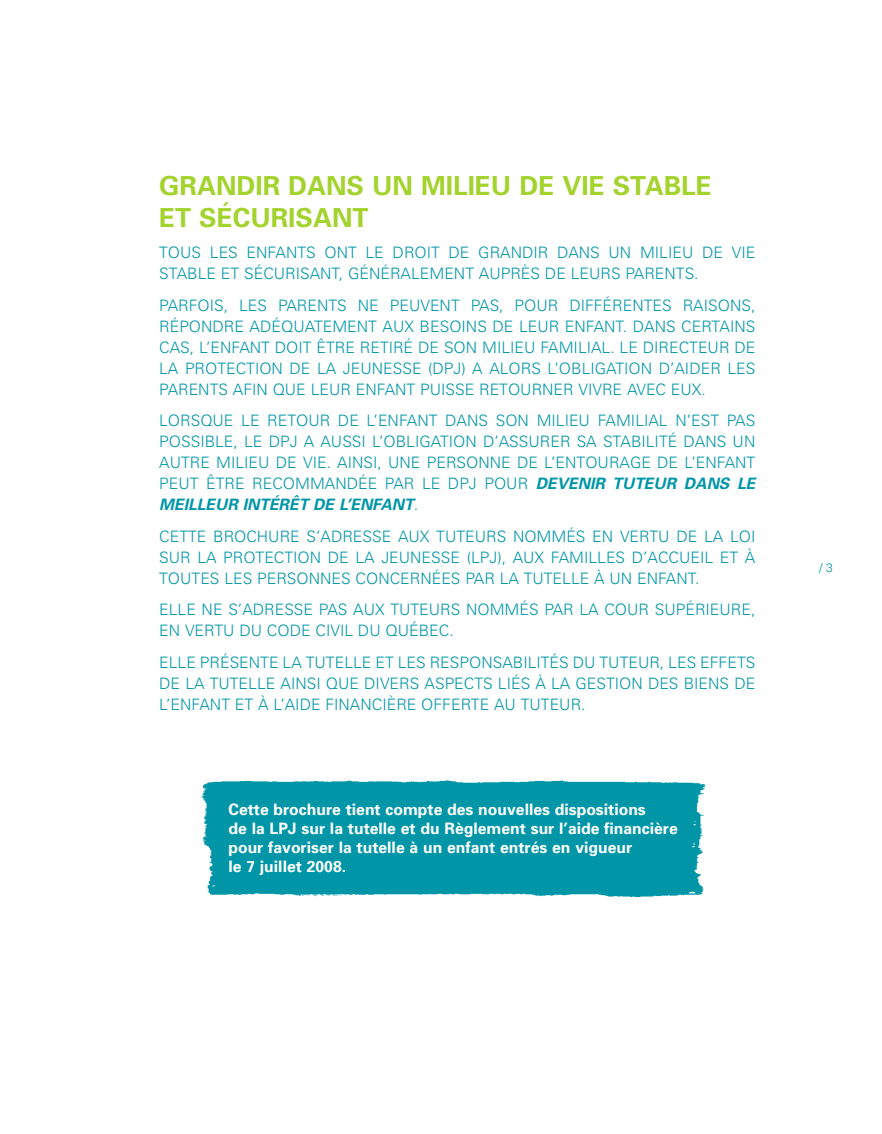
<style>
.page{position:relative;width:882px;height:1134px;background:#fff}
.page>*{position:absolute;margin:0;border:0;box-sizing:border-box;transform-origin:0 0}
.t1{font:700 26.25px/31.5px "Univers";color:#a4d32f}
.t2{font:300 15.75px/21px "Univers";color:#0096a7;text-align:justify}
.t3{font:700 15.75px/19.2px "Univers";color:#fff}
.t4{font:300 12.25px "Univers";color:#0096a7}
.s1{font-weight:700;font-style:italic}
.s2{font-style:italic}
</style>
<div class="page">
<img style="left:201px;top:780px;width:505px;height:117px">
<h1 class="t1" style="left:159px;top:173px;width:554px">GRANDIR DANS UN MILIEU DE VIE STABLE<br>ET SÉCURISANT</h1>
<p class="t2" style="left:159px;top:244px;width:598px">TOUS LES ENFANTS ONT LE DROIT DE GRANDIR DANS UN MILIEU DE VIE<br>STABLE ET SÉCURISANT, GÉNÉRALEMENT AUPRÈS DE LEURS PARENTS.</p>
<p class="t2" style="left:159px;top:296px;width:598px">PARFOIS, LES PARENTS NE PEUVENT PAS, POUR DIFFÉRENTES RAISONS, RÉPONDRE ADÉQUATEMENT AUX BESOINS DE LEUR ENFANT. DANS CERTAINS CAS, L’ENFANT DOIT ÊTRE RETIRÉ DE SON MILIEU FAMILIAL. LE DIRECTEUR DE LA PROTECTION DE LA JEUNESSE (DPJ) A ALORS L’OBLIGATION D’AIDER LES PARENTS AFIN QUE LEUR ENFANT PUISSE RETOURNER VIVRE AVEC EUX.</p>
<p class="t2" style="left:159px;top:412px;width:598px">LORSQUE LE RETOUR DE L’ENFANT DANS SON MILIEU FAMILIAL N’EST PAS POSSIBLE, LE DPJ A AUSSI L’OBLIGATION D’ASSURER SA STABILITÉ DANS UN AUTRE MILIEU DE VIE. AINSI, UNE PERSONNE DE L’ENTOURAGE DE L’ENFANT PEUT ÊTRE RECOMMANDÉE PAR LE DPJ POUR <span class="s1">DEVENIR TUTEUR DANS LE MEILLEUR INTÉRÊT DE L’ENFANT</span><span class="s2">.</span></p>
<p class="t2" style="left:159px;top:527px;width:598px">CETTE BROCHURE S’ADRESSE AUX TUTEURS NOMMÉS EN VERTU DE LA LOI SUR LA PROTECTION DE LA JEUNESSE (LPJ), AUX FAMILLES D’ACCUEIL ET À TOUTES LES PERSONNES CONCERNÉES PAR LA TUTELLE À UN ENFANT.</p>
<p class="t2" style="left:159px;top:600px;width:598px">ELLE NE S’ADRESSE PAS AUX TUTEURS NOMMÉS PAR LA COUR SUPÉRIEURE,<br>EN VERTU DU CODE CIVIL DU QUÉBEC.</p>
<p class="t2" style="left:159px;top:653px;width:598px">ELLE PRÉSENTE LA TUTELLE ET LES RESPONSABILITÉS DU TUTEUR, LES EFFETS DE LA TUTELLE AINSI QUE DIVERS ASPECTS LIÉS À LA GESTION DES BIENS DE L’ENFANT ET À L’AIDE FINANCIÈRE OFFERTE AU TUTEUR.</p>
<p class="t3" style="left:228px;top:801px;width:451px">Cette brochure tient compte des nouvelles dispositions<br>de la LPJ sur la tutelle et du Règlement sur l’aide financière pour favoriser la tutelle à un enfant entrés en vigueur<br>le 7 juillet 2008.</p>
<p class="t4" style="left:819px;top:563px;width:15px">/ 3</p>
</div>
